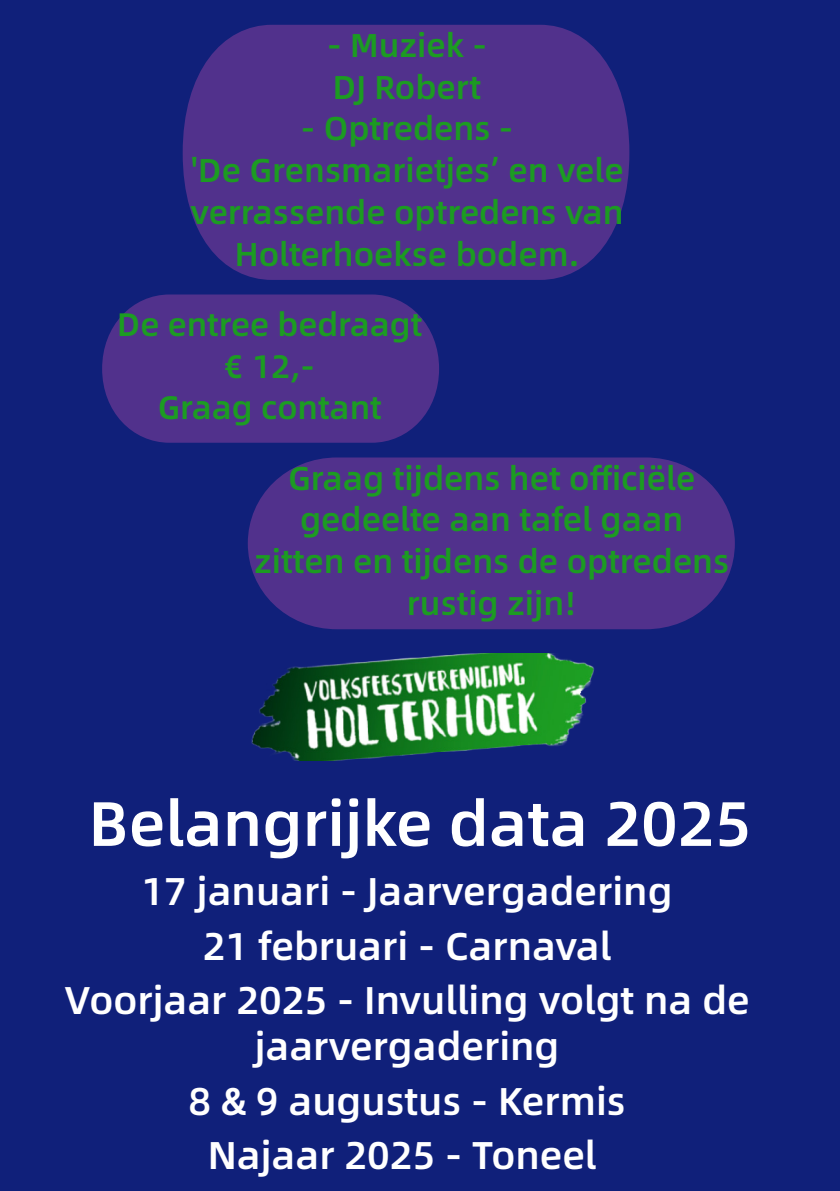
<style>
.page{position:relative;width:840px;height:1191px;background:#fff}
.page>*{position:absolute;margin:0;border:0;box-sizing:border-box;transform-origin:0 0}
.t1{font:500 62.8px "Alibaba Sans";color:#fff}
.t2{font:500 38.8px/54.2px "Alibaba Sans";color:#fff;text-align:center}
.t3{font:500 33px/41.8px "Alibaba Sans";color:#1c9b22;text-align:center}
.t4{font:500 32.6px/41.2px "Alibaba Sans";color:#1c9c22;text-align:center}
</style>
<div class="page">
<div style="left:0;top:0;width:839px;height:1191px;background:#10207a"></div>
<svg style="left:183px;top:25px;width:446px;height:255px;background:#4c2f8a"></svg>
<svg style="left:102px;top:294px;width:337px;height:149px;background:#4b2f8a"></svg>
<img style="left:251px;top:654px;width:343px;height:107px">
<svg style="left:248px;top:457px;width:486px;height:172px;background:#4b2f8a"></svg>
<p class="t3" style="left:327px;top:22px;width:161px;text-align:left">- Muziek -<br>DJ Robert</p>
<p class="t3" style="left:190px;top:106px;width:434px">- Optredens -<br>'De Grensmarietjes’ en vele verrassende optredens van<br>Holterhoekse bodem.</p>
<p class="t4" style="left:117px;top:302px;width:306px">De entree bedraagt € 12,-<br>Graag contant</p>
<p class="t3" style="left:254px;top:455px;width:476px">Graag tijdens het officiële gedeelte aan tafel gaan zitten en tijdens de optredens rustig zijn!</p>
<h1 class="t1" style="left:89px;top:775px;width:663px">Belangrijke data 2025</h1>
<p class="t2" style="left:141px;top:862px;width:532px">17 januari - Jaarvergadering<br>21 februari - Carnaval</p>
<p class="t2" style="left:64px;top:974px;width:686px;line-height:46.4px">Voorjaar 2025 - Invulling volgt na de jaarvergadering</p>
<p class="t2" style="left:188px;top:1071px;width:438px">8 &amp; 9 augustus - Kermis<br>Najaar 2025 - Toneel</p>
</div>
